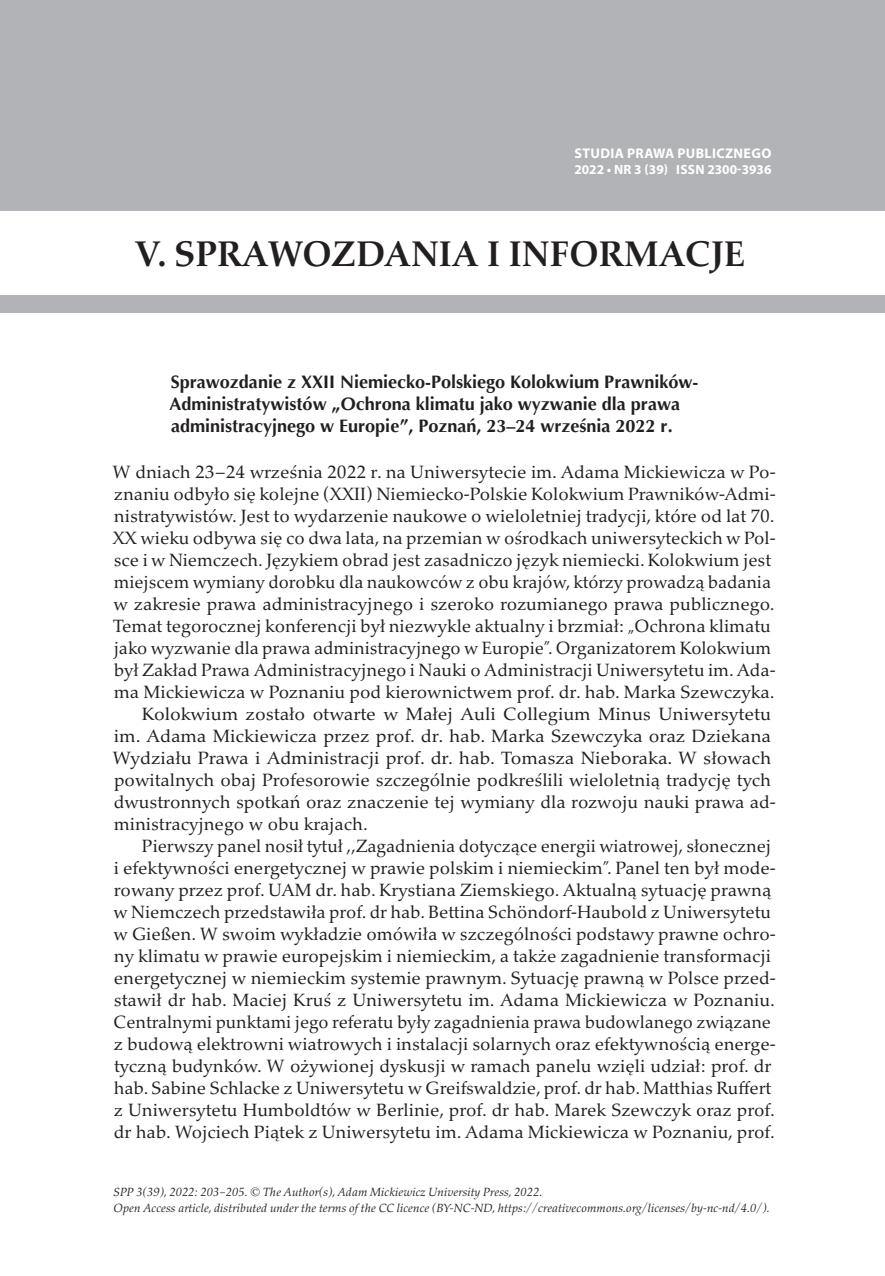
<style>
.page{position:relative;width:885px;height:1276px;background:#fff}
.page>*{position:absolute;margin:0;border:0;box-sizing:border-box;transform-origin:0 0}
.t1{font:700 36px "Palatino Nova Pro";color:#231f20}
.t2{font:18px "Palatino Nova Pro";color:#231f20}
.t3{font:700 18px/22px "Optima";color:#231f20}
.t4{font:700 14px "Myriad Pro";letter-spacing:.025em;color:#fff}
.t5{font:700 13.4px "Myriad Pro";color:#fff}
.t6{font:italic 12px/16px "Palatino Nova Pro";color:#231f20}
</style>
<div class="page">
<div style="left:0;top:0;width:884px;height:211px;background:#b2b3b7"></div>
<div style="left:0;top:296px;width:884px;height:17px;background:#b2b3b7"></div>
<p class="t4" style="left:574px;top:144px;width:198px">STUDIA PRAWA PUBLICZNEGO</p>
<p class="t5" style="left:574px;top:161px;width:198px">2022 • NR 3 (39) ISSN 2300-3936</p>
<h1 class="t1" style="left:135px;top:233px;width:611px">V. SPRAWOZDANIA I INFORMACJE</h1>
<p class="t3" style="left:169px;top:371px;width:530px">Sprawozdanie z XXII Niemiecko-Polskiego Kolokwium Prawników-<br>Administratywistów „Ochrona klimatu jako wyzwanie dla prawa administracyjnego w Europie”, Poznań, 23–24 września 2022 r.</p>
<p class="t2" style="left:113px;top:461px;width:664px">W dniach 23–24 września 2022 r. na Uniwersytecie im. Adama Mickiewicza w Po-</p>
<p class="t2" style="left:114px;top:483px;width:663px">znaniu odbyło się kolejne (XXII) Niemiecko-Polskie Kolokwium Prawników-Admi-</p>
<p class="t2" style="left:114px;top:505px;width:662px">nistratywistów. Jest to wydarzenie naukowe o wieloletniej tradycji, które od lat 70.</p>
<p class="t2" style="left:113px;top:527px;width:664px">XX wieku odbywa się co dwa lata, na przemian w ośrodkach uniwersyteckich w Pol-</p>
<p class="t2" style="left:114px;top:549px;width:658px">sce i w Niemczech. Językiem obrad jest zasadniczo język niemiecki. Kolokwium jest</p>
<p class="t2" style="left:114px;top:571px;width:658px">miejscem wymiany dorobku dla naukowców z obu krajów, którzy prowadzą badania</p>
<p class="t2" style="left:113px;top:593px;width:662px">w zakresie prawa administracyjnego i szeroko rozumianego prawa publicznego.</p>
<p class="t2" style="left:113px;top:615px;width:659px">Temat tegorocznej konferencji był niezwykle aktualny i brzmiał: „Ochrona klimatu</p>
<p class="t2" style="left:114px;top:637px;width:658px">jako wyzwanie dla prawa administracyjnego w Europie”. Organizatorem Kolokwium</p>
<p class="t2" style="left:114px;top:659px;width:663px">był Zakład Prawa Administracyjnego i Nauki o Administracji Uniwersytetu im. Ada-</p>
<p class="t2" style="left:114px;top:681px;width:662px">ma Mickiewicza w Poznaniu pod kierownictwem prof. dr. hab. Marka Szewczyka.</p>
<p class="t2" style="left:142px;top:703px;width:630px">Kolokwium zostało otwarte w Małej Auli Collegium Minus Uniwersytetu</p>
<p class="t2" style="left:114px;top:725px;width:658px">im. Adama Mickiewicza przez prof. dr. hab. Marka Szewczyka oraz Dziekana</p>
<p class="t2" style="left:113px;top:747px;width:660px">Wydziału Prawa i Administracji prof. dr. hab. Tomasza Nieboraka. W słowach</p>
<p class="t2" style="left:114px;top:769px;width:658px">powitalnych obaj Profesorowie szczególnie podkreślili wieloletnią tradycję tych</p>
<p class="t2" style="left:114px;top:791px;width:663px">dwustronnych spotkań oraz znaczenie tej wymiany dla rozwoju nauki prawa ad-</p>
<p class="t2" style="left:114px;top:813px;width:255px">ministracyjnego w obu krajach.</p>
<p class="t2" style="left:142px;top:835px;width:630px">Pierwszy panel nosił tytuł ,,Zagadnienia dotyczące energii wiatrowej, słonecznej</p>
<p class="t2" style="left:114px;top:857px;width:663px">i efektywności energetycznej w prawie polskim i niemieckim”. Panel ten był mode-</p>
<p class="t2" style="left:114px;top:879px;width:658px">rowany przez prof. UAM dr. hab. Krystiana Ziemskiego. Aktualną sytuację prawną</p>
<p class="t2" style="left:113px;top:901px;width:659px">w Niemczech przedstawiła prof. dr hab. Bettina Schöndorf-Haubold z Uniwersytetu</p>
<p class="t2" style="left:113px;top:923px;width:663px">w Gießen. W swoim wykładzie omówiła w szczególności podstawy prawne ochro-</p>
<p class="t2" style="left:114px;top:945px;width:658px">ny klimatu w prawie europejskim i niemieckim, a także zagadnienie transformacji</p>
<p class="t2" style="left:114px;top:967px;width:663px">energetycznej w niemieckim systemie prawnym. Sytuację prawną w Polsce przed-</p>
<p class="t2" style="left:114px;top:989px;width:662px">stawił dr hab. Maciej Kruś z Uniwersytetu im. Adama Mickiewicza w Poznaniu.</p>
<p class="t2" style="left:114px;top:1011px;width:659px">Centralnymi punktami jego referatu były zagadnienia prawa budowlanego związane</p>
<p class="t2" style="left:114px;top:1033px;width:663px">z budową elektrowni wiatrowych i instalacji solarnych oraz efektywnością energe-</p>
<p class="t2" style="left:114px;top:1055px;width:658px">tyczną budynków. W ożywionej dyskusji w ramach panelu wzięli udział: prof. dr</p>
<p class="t2" style="left:114px;top:1077px;width:659px">hab. Sabine Schlacke z Uniwersytetu w Greifswaldzie, prof. dr hab. Matthias Ruffert</p>
<p class="t2" style="left:114px;top:1099px;width:662px">z Uniwersytetu Humboldtów w Berlinie, prof. dr hab. Marek Szewczyk oraz prof.</p>
<p class="t2" style="left:114px;top:1121px;width:662px">dr hab. Wojciech Piątek z Uniwersytetu im. Adama Mickiewicza w Poznaniu, prof.</p>
<p class="t6" style="left:113px;top:1184px;width:658px">SPP 3(39), 2022: 203–205. © The Author(s), Adam Mickiewicz University Press, 2022.<br>Open Access article, distributed under the terms of the CC licence (BY-NC-ND, https://creativecommons.org/licenses/by-nc-nd/4.0/).</p>
</div>
